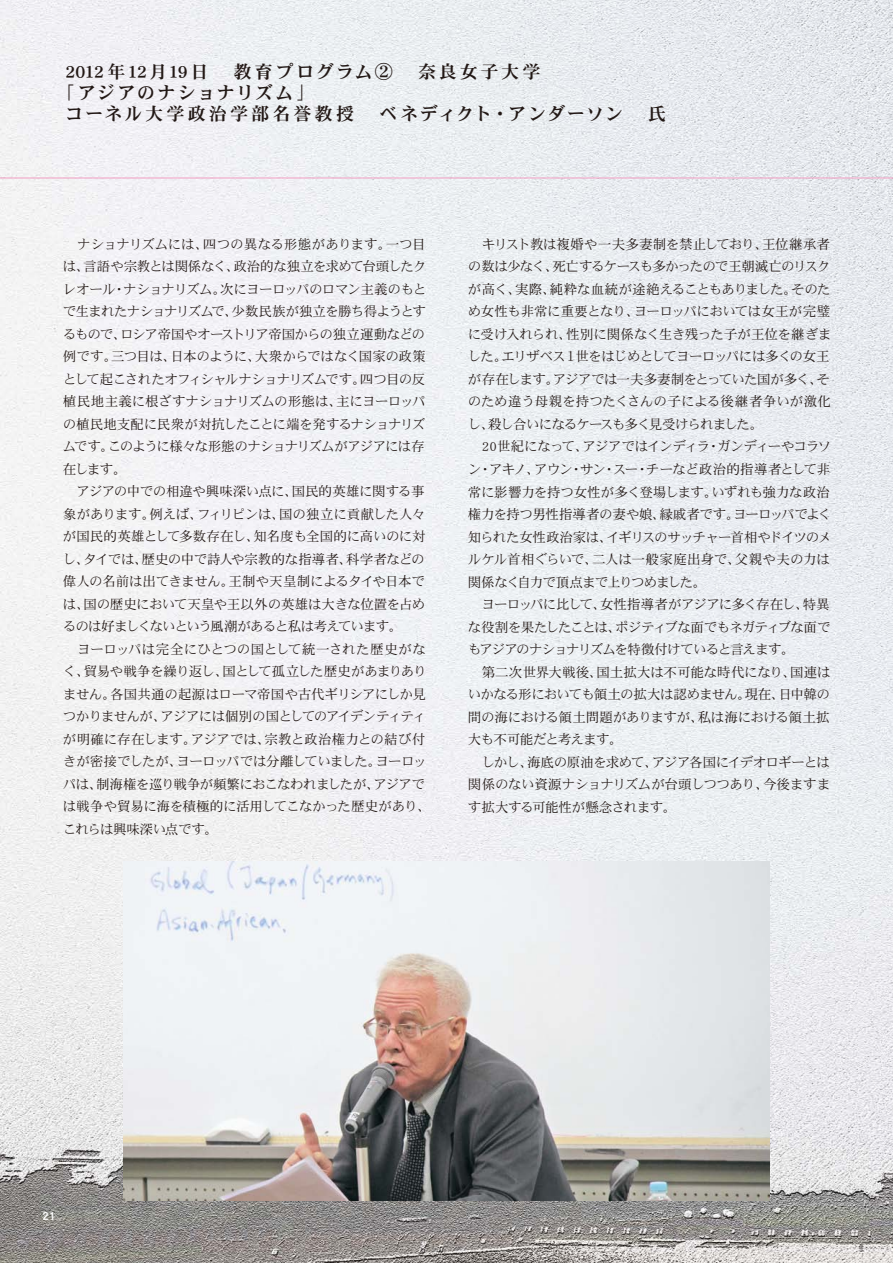
<style>
.page{position:relative;width:893px;height:1263px;background:#fff}
.page>*{position:absolute;margin:0;border:0;box-sizing:border-box;transform-origin:0 0}
.t1{font:18px "DFHS Mincho Std W7";letter-spacing:.11em;color:#221815}
.t2{font:18px "DFHS Mincho Std W7";letter-spacing:.08em;color:#221815}
.t3{font:13.5px/22.5px "DFHS Mincho Std W3";letter-spacing:-.035em;color:#221815}
.t4{font:12px "DFHS Gothic Std W7";color:#fff}
</style>
<div class="page">
<img style="left:0;top:0;width:893px;height:1262px">
<hr style="left:0;top:178px;width:893px;height:1px;background:#f19ec2">
<img style="left:123px;top:861px;width:646px;height:339px">
<h1 class="t1" style="left:65px;top:62px;width:477px">2012年12月19日　教育プログラム②　奈良女子大学</h1>
<h1 class="t2" style="left:56px;top:83px;width:260px">「アジアのナショナリズム」</h1>
<h1 class="t1" style="left:65px;top:104px;width:603px">コーネル大学政治学部名誉教授　ベネディクト・アンダーソン　氏</h1>
<p class="t3" style="left:63px;top:232px;width:370px">　ナショナリズムには、四つの異なる形態があります。一つ目は、言語や宗教とは関係なく、政治的な独立を求めて台頭したクレオール・ナショナリズム。次にヨーロッパのロマン主義のもとで生まれたナショナリズムで、少数民族が独立を勝ち得ようとするもので、ロシア帝国やオーストリア帝国からの独立運動などの例です。三つ目は、日本のように、大衆からではなく国家の政策として起こされたオフィシャルナショナリズムです。四つ目の反植民地主義に根ざすナショナリズムの形態は、主にヨーロッパの植民地支配に民衆が対抗したことに端を発するナショナリズムです。このように様々な形態のナショナリズムがアジアには存在します。<br>　アジアの中での相違や興味深い点に、国民的英雄に関する事象があります。例えば、フィリピンは、国の独立に貢献した人々が国民的英雄として多数存在し、知名度も全国的に高いのに対し、タイでは、歴史の中で詩人や宗教的な指導者、科学者などの偉人の名前は出てきません。王制や天皇制によるタイや日本では、国の歴史において天皇や王以外の英雄は大きな位置を占めるのは好ましくないという風潮があると私は考えています。<br>　ヨーロッパは完全にひとつの国として統一された歴史がなく、貿易や戦争を繰り返し、国として孤立した歴史があまりありません。各国共通の起源はローマ帝国や古代ギリシアにしか見つかりませんが、アジアには個別の国としてのアイデンティティが明確に存在します。アジアでは、宗教と政治権力との結び付きが密接でしたが、ヨーロッパでは分離していました。ヨーロッパは、制海権を巡り戦争が頻繁におこなわれましたが、アジアでは戦争や貿易に海を積極的に活用してこなかった歴史があり、これらは興味深い点です。</p>
<p class="t3" style="left:468px;top:233px;width:365px">　キリスト教は複婚や一夫多妻制を禁止しており、王位継承者の数は少なく、死亡するケースも多かったので王朝滅亡のリスクが高く、実際、純粋な血統が途絶えることもありました。そのため女性も非常に重要となり、ヨーロッパにおいては女王が完璧に受け入れられ、性別に関係なく生き残った子が王位を継ぎました。エリザベス１世をはじめとしてヨーロッパには多くの女王が存在します。アジアでは一夫多妻制をとっていた国が多く、そのため違う母親を持つたくさんの子による後継者争いが激化し、殺し合いになるケースも多く見受けられました。<br>　20世紀になって、アジアではインディラ・ガンディーやコラソン・アキノ、アウン・サン・スー・チーなど政治的指導者として非常に影響力を持つ女性が多く登場します。いずれも強力な政治権力を持つ男性指導者の妻や娘、縁戚者です。ヨーロッパでよく知られた女性政治家は、イギリスのサッチャー首相やドイツのメルケル首相ぐらいで、二人は一般家庭出身で、父親や夫の力は関係なく自力で頂点まで上りつめました。<br>　ヨーロッパに比して、女性指導者がアジアに多く存在し、特異な役割を果たしたことは、ポジティブな面でもネガティブな面でもアジアのナショナリズムを特徴付けていると言えます。<br>　第二次世界大戦後、国土拡大は不可能な時代になり、国連はいかなる形においても領土の拡大は認めません。現在、日中韓の間の海における領土問題がありますが、私は海における領土拡大も不可能だと考えます。<br>　しかし、海底の原油を求めて、アジア各国にイデオロギーとは関係のない資源ナショナリズムが台頭しつつあり、今後ますます拡大する可能性が懸念されます。</p>
<p class="t4" style="left:43px;top:1210px;width:14px">21</p>
</div>
